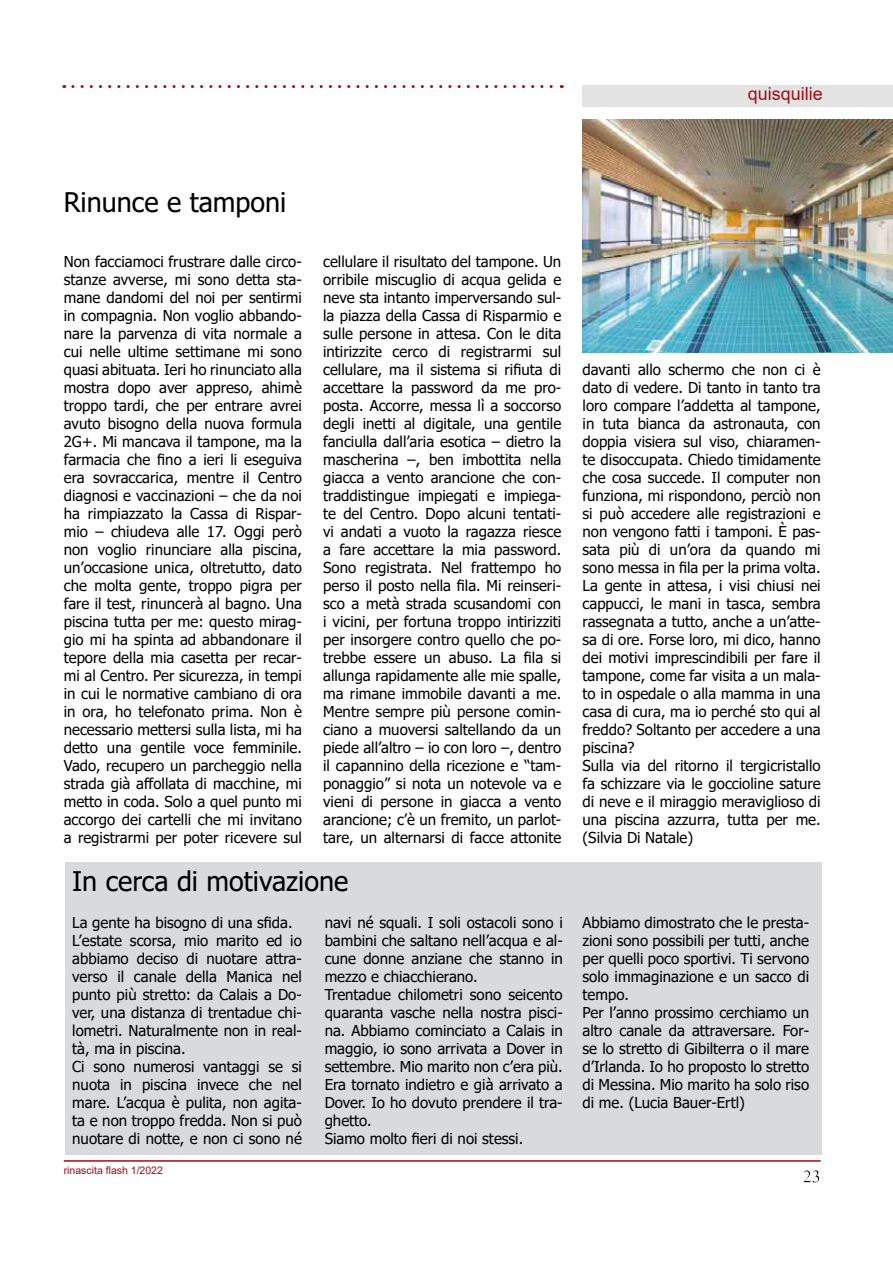
<style>
.page{position:relative;width:893px;height:1263px;background:#fff}
.page>*{position:absolute;margin:0;border:0;box-sizing:border-box;transform-origin:0 0}
.t1{font:27px "Tahoma";color:#000}
.t2{font:18px "Arial";color:#a10c16}
.t3{font:15px/18px "Tahoma";color:#000}
.t4{font:10.5px "Arial";color:#a10c16}
</style>
<div class="page">
<div style="left:798px;top:1164px;width:32px;height:24px;background:#000;opacity:.75"></div>
<div style="left:65px;top:862px;width:757px;height:292px;background:#d9dadb"></div>
<hr style="left:64px;top:1160px;width:757px;height:2px;background:#a10c16">
<svg style="left:73px;top:85px;width:489px;height:3px"></svg>
<div style="left:583px;top:86px;width:310px;height:21px;background:#e3e3e4"></div>
<img style="left:583px;top:119px;width:310px;height:234px">
<p class="t2" style="left:748px;top:81px;width:77px">quisquilie</p>
<h1 class="t1" style="left:64px;top:184px;width:224px">Rinunce e tamponi</h1>
<p class="t3" style="left:64px;top:253px;width:240px;text-align:justify">Non facciamoci frustrare dalle circo&shy;stanze avverse, mi sono detta sta&shy;mane dandomi del noi per sentirmi in compagnia. Non voglio abbando&shy;nare la parvenza di vita normale a cui nelle ultime settimane mi sono quasi abituata. Ieri ho rinunciato alla mostra dopo aver appreso, ahimè troppo tardi, che per entrare avrei avuto bisogno della nuova formula 2G+. Mi mancava il tampone, ma la farmacia che fino a ieri li eseguiva era sovraccarica, mentre il Centro diagnosi e vaccinazioni – che da noi ha rimpiazzato la Cassa di Rispar&shy;mio – chiudeva alle 17. Oggi però non voglio rinunciare alla piscina, un’occasione unica, oltretutto, dato che molta gente, troppo pigra per fare il test, rinuncerà al bagno. Una piscina tutta per me: questo mirag&shy;gio mi ha spinta ad abbandonare il tepore della mia casetta per recar&shy;mi al Centro. Per sicurezza, in tempi in cui le normative cambiano di ora in ora, ho telefonato prima. Non è necessario mettersi sulla lista, mi ha detto una gentile voce femminile.<br>Vado, recupero un parcheggio nella strada già affollata di macchine, mi metto in coda. Solo a quel punto mi accorgo dei cartelli che mi invitano a registrarmi per poter ricevere sul</p>
<p class="t3" style="left:323px;top:253px;width:240px;text-align:justify">cellulare il risultato del tampone. Un orribile miscuglio di acqua gelida e neve sta intanto imperversando sul&shy;la piazza della Cassa di Risparmio e sulle persone in attesa. Con le dita intirizzite cerco di registrarmi sul cellulare, ma il sistema si rifiuta di accettare la password da me pro&shy;posta. Accorre, messa lì a soccorso degli inetti al digitale, una gentile fanciulla dall’aria esotica – dietro la mascherina –, ben imbottita nella giacca a vento arancione che con&shy;traddistingue impiegati e impiega&shy;te del Centro. Dopo alcuni tentati&shy;vi andati a vuoto la ragazza riesce a fare accettare la mia password.<br>Sono registrata. Nel frattempo ho perso il posto nella fila. Mi reinseri&shy;sco a metà strada scusandomi con i vicini, per fortuna troppo intirizziti per insorgere contro quello che po&shy;trebbe essere un abuso. La fila si allunga rapidamente alle mie spalle, ma rimane immobile davanti a me.<br>Mentre sempre più persone comin&shy;ciano a muoversi saltellando da un piede all’altro – io con loro –, dentro il capannino della ricezione e “tam&shy;ponaggio” si nota un notevole va e vieni di persone in giacca a vento arancione; c’è un fremito, un parlot&shy;tare, un alternarsi di facce attonite</p>
<h1 class="t1" style="left:72px;top:863px;width:278px">In cerca di motivazione</h1>
<p class="t3" style="left:583px;top:361px;width:240px">davanti allo schermo che non ci è dato di vedere. Di tanto in tanto tra loro compare l’addetta al tampone, in tuta bianca da astronauta, con doppia visiera sul viso, chiaramen&shy;te disoccupata. Chiedo timidamente che cosa succede. Il computer non funziona, mi rispondono, perciò non si può accedere alle registrazioni e non vengono fatti i tamponi. È pas&shy;sata più di un’ora da quando mi sono messa in fila per la prima volta.<br>La gente in attesa, i visi chiusi nei cappucci, le mani in tasca, sembra rassegnata a tutto, anche a un’atte&shy;sa di ore. Forse loro, mi dico, hanno dei motivi imprescindibili per fare il tampone, come far visita a un mala&shy;to in ospedale o alla mamma in una casa di cura, ma io perché sto qui al freddo? Soltanto per accedere a una piscina?<br>Sulla via del ritorno il tergicristallo fa schizzare via le goccioline sature di neve e il miraggio meraviglioso di una piscina azzurra, tutta per me. (Silvia Di Natale)</p>
<p class="t3" style="left:72px;top:914px;width:231px">La gente ha bisogno di una sfida.<br>L’estate scorsa, mio marito ed io abbiamo deciso di nuotare attra&shy;verso il canale della Manica nel punto più stretto: da Calais a Do&shy;ver, una distanza di trentadue chi&shy;lometri. Naturalmente non in real&shy;tà, ma in piscina.<br>Ci sono numerosi vantaggi se si nuota in piscina invece che nel mare. L’acqua è pulita, non agita&shy;ta e non troppo fredda. Non si può nuotare di notte, e non ci sono né</p>
<p class="t3" style="left:325px;top:914px;width:240px">navi né squali. I soli ostacoli sono i bambini che saltano nell’acqua e al&shy;cune donne anziane che stanno in mezzo e chiacchierano.<br>Trentadue chilometri sono seicento quaranta vasche nella nostra pisci&shy;na. Abbiamo cominciato a Calais in maggio, io sono arrivata a Dover in settembre. Mio marito non c’era più.<br>Era tornato indietro e già arrivato a<br>Dover. Io ho dovuto prendere il tra&shy;ghetto.<br>Siamo molto fieri di noi stessi.</p>
<p class="t3" style="left:583px;top:914px;width:228px">Abbiamo dimostrato che le presta&shy;zioni sono possibili per tutti, anche per quelli poco sportivi. Ti servono solo immaginazione e un sacco di tempo.<br>Per l’anno prossimo cerchiamo un altro canale da attraversare. For&shy;se lo stretto di Gibilterra o il mare d’Irlanda. Io ho proposto lo stretto di Messina. Mio marito ha solo riso di me. (Lucia Bauer-Ertl)</p>
<p class="t4" style="left:64px;top:1163px;width:101px">rinascita flash 1/2022</p>
</div>
